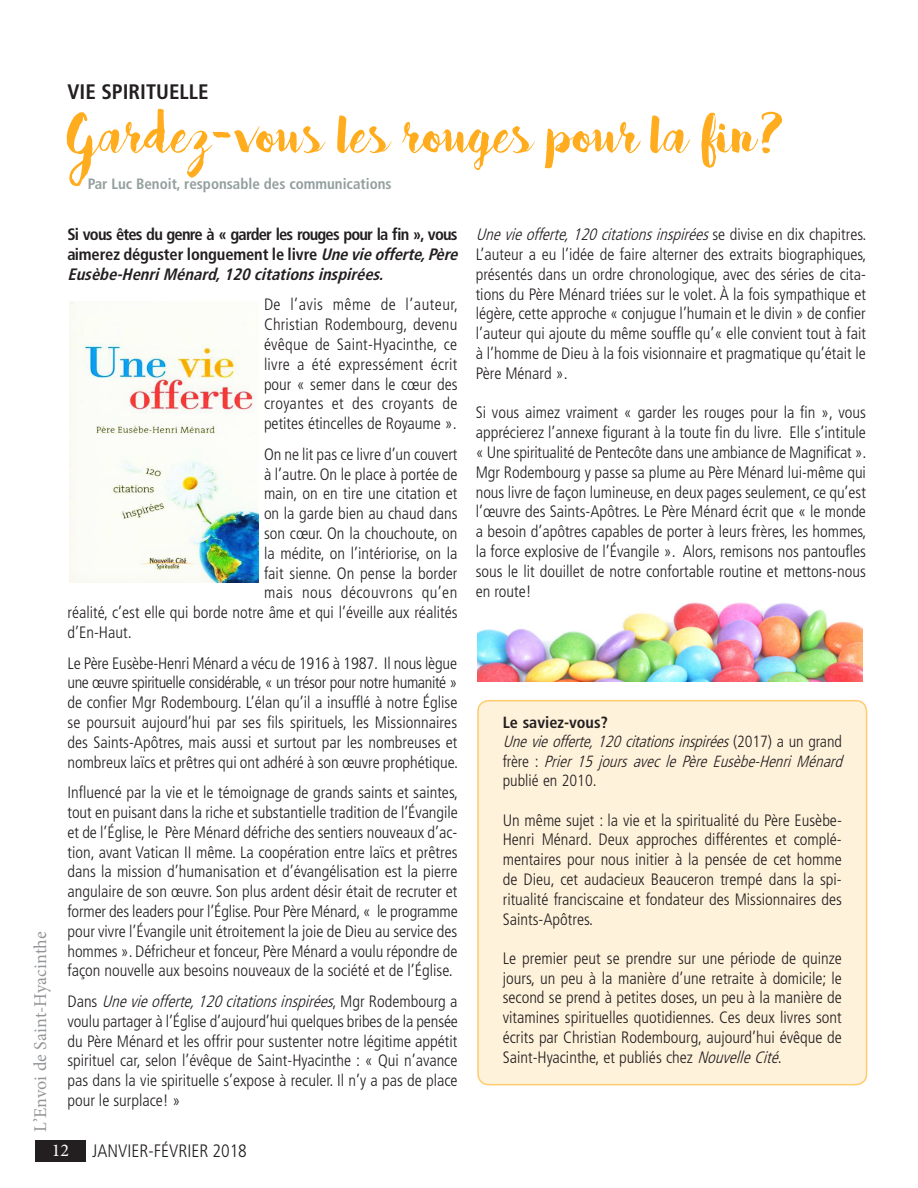
<style>
.page{position:relative;width:918px;height:1188px;background:#fff}
.page>*{position:absolute;margin:0;border:0;box-sizing:border-box;transform-origin:0 0}
.Style_de_paragraphe{font:66px "Bakery";color:#ffad1e}
.t1{font:700 condensed 21px "Frutiger LT Std";color:#231f20}
.t2{font:18px "Minion Pro";color:#939598}
.Normal_e{font:300 condensed 18px "Frutiger LT Std";color:#231f20}
.Normal_e-2{font:18px "Minion Pro";color:#fff}
.t3{font:300 condensed 16.5px/19.8px "Frutiger LT Std";color:#231f20;text-align:justify}
.t4{font:700 condensed 16.5px/19.8px "Frutiger LT Std";letter-spacing:-.05em;color:#231f20}
.t5{font:300 condensed 16.5px "Frutiger LT Std";letter-spacing:.025em;color:#231f20}
.t6{font:italic 300 condensed 16.2px/19.5px "Frutiger LT Std";color:#231f20}
.t7{font:700 condensed 16.2px "Frutiger LT Std";color:#231f20}
.t8{font:700 condensed 15px "Frutiger LT Std";color:#939f9e}
.s1{font-style:italic}
.s2{font-style:normal}
</style>
<div class="page">
<div style="left:35px;top:1140px;width:51px;height:22px;background:#231f20"></div>
<img style="left:69px;top:301px;width:189px;height:281px">
<img style="left:477px;top:602px;width:386px;height:79px">
<div style="left:478px;top:701px;width:389px;height:384px;background:#fff2db;border-radius:11px"></div>
<div style="left:477px;top:700px;width:390px;height:385px;border:2px solid #ffcb6e;border-radius:11px"></div>
<p class="t1" style="left:68px;top:79px;width:143px">VIE SPIRITUELLE</p>
<p class="t2" style="left:28px;top:1132px;width:202px;rotate:-90deg">L’Envoi de Saint-Hyacinthe</p>
<p class="Style_de_paragraphe" style="left:68px;top:91px;width:718px">Gardez-vous les rouges pour la fin?</p>
<p class="t8" style="left:88px;top:175px;width:305px">Par Luc Benoit, responsable des communications</p>
<p class="t4" style="left:68px;top:225px;width:396px">Si vous êtes du genre à « garder les rouges pour la fin », vous aimerez déguster longuement le livre <span class="s1">Unevieofferte,Père<br>Eusèbe-HenriMénard,120citationsinspirées.</span></p>
<p class="t3" style="left:264px;top:295px;width:196px">De l’avis même de l’auteur, Christian Rodembourg, devenu évêque de Saint-Hyacinthe, ce livre a été expressément écrit pour « semer dans le cœur des croyantes et des croyants de petites étincelles de Royaume ».</p>
<p class="t3" style="left:264px;top:444px;width:195px">On ne lit pas ce livre d’un couvert</p>
<p class="t3" style="left:264px;top:464px;width:195px">à l’autre. On le place à portée de</p>
<p class="t3" style="left:264px;top:484px;width:195px">main, on en tire une citation et</p>
<p class="t3" style="left:264px;top:504px;width:195px">on la garde bien au chaud dans</p>
<p class="t3" style="left:264px;top:524px;width:195px">son cœur. On la chouchoute, on</p>
<p class="t3" style="left:264px;top:543px;width:195px">la médite, on l’intériorise, on la</p>
<p class="t3" style="left:264px;top:563px;width:195px">fait sienne. On pense la border</p>
<p class="t5" style="left:264px;top:583px;width:195px">mais nous découvrons qu’en</p>
<p class="t3" style="left:68px;top:603px;width:392px">réalité, c’est elle qui borde notre âme et qui l’éveille aux réalités</p>
<p class="t3" style="left:68px;top:623px;width:66px">d’En-Haut.</p>
<p class="t3" style="left:68px;top:653px;width:392px">Le Père Eusèbe-Henri Ménard a vécu de 1916 à 1987. Il nous lègue une œuvre spirituelle considérable, « un trésor pour notre humanité » de confier Mgr Rodembourg. L’élan qu’il a insufflé à notre Église se poursuit aujourd’hui par ses fils spirituels, les Missionnaires des Saints-Apôtres, mais aussi et surtout par les nombreuses et nombreux laïcs et prêtres qui ont adhéré à son œuvre prophétique.</p>
<p class="t3" style="left:68px;top:783px;width:392px">Influencé par la vie et le témoignage de grands saints et saintes, tout en puisant dans la riche et substantielle tradition de l’Évangile et de l’Église, le Père Ménard défriche des sentiers nouveaux d’ac&shy;tion, avant Vatican II même. La coopération entre laïcs et prêtres dans la mission d’humanisation et d’évangélisation est la pierre angulaire de son œuvre. Son plus ardent désir était de recruter et former des leaders pour l’Église. Pour Père Ménard, « le programme pour vivre l’Évangile unit étroitement la joie de Dieu au service des hommes ». Défricheur et fonceur, Père Ménard a voulu répondre de façon nouvelle aux besoins nouveaux de la société et de l’Église.</p>
<p class="t3" style="left:68px;top:992px;width:392px">D a n s <span class="s1">Unevieofferte,120citationsinspirées</span>, M g r R o d e m b o u r g a voulu partager à l’Église d’aujourd’hui quelques bribes de la pensée du Père Ménard et les offrir pour sustenter notre légitime appétit spirituel car, selon l’évêque de Saint-Hyacinthe : « Qui n’avance pas dans la vie spirituelle s’expose à reculer. Il n’y a pas de place pour le surplace! »</p>
<p class="t3" style="left:476px;top:225px;width:392px"><span class="s1">Unevieofferte,120citationsinspirées</span>s e d i v i s e e n d i x c h a p i t r e s .<br>L’auteur a eu l’idée de faire alterner des extraits biographiques, présentés dans un ordre chronologique, avec des séries de cita&shy;tions du Père Ménard triées sur le volet. À la fois sympathique et légère, cette approche « conjugue l’humain et le divin » de confier l’auteur qui ajoute du même souffle qu’« elle convient tout à fait à l’homme de Dieu à la fois visionnaire et pragmatique qu’était le Père Ménard ».</p>
<p class="t3" style="left:476px;top:403px;width:392px">Si vous aimez vraiment « garder les rouges pour la fin », vous apprécierez l’annexe figurant à la toute fin du livre. Elle s’intitule « Une spiritualité de Pentecôte dans une ambiance de Magnificat ».<br>Mgr Rodembourg y passe sa plume au Père Ménard lui-même qui nous livre de façon lumineuse, en deux pages seulement, ce qu’est l’œuvre des Saints-Apôtres. Le Père Ménard écrit que « le monde a besoin d’apôtres capables de porter à leurs frères, les hommes, la force explosive de l’Évangile ». Alors, remisons nos pantoufles sous le lit douillet de notre confortable routine et mettons-nous en route!</p>
<p class="t7" style="left:503px;top:713px;width:107px">Le saviez-vous?</p>
<p class="t6" style="left:503px;top:732px;width:346px">Unevieofferte,120citationsinspirées<span class="s2">( 2 0 1 7 ) a u n g r a n d f r è r e :</span> Prier 15 jours avec le Père Eusèbe-Henri Ménard <span class="s2">publié en 2010.</span></p>
<p class="t3" style="left:503px;top:810px;width:341px">Un même sujet : la vie et la spiritualité du Père Eusèbe-Henri Ménard. Deux approches différentes et complé&shy;mentaires pour nous initier à la pensée de cet homme de Dieu, cet audacieux Beauceron trempé dans la spi&shy;ritualité franciscaine et fondateur des Missionnaires des Saints-Apôtres.</p>
<p class="t3" style="left:503px;top:948px;width:341px">Le premier peut se prendre sur une période de quinze jours, un peu à la manière d’une retraite à domicile; le second se prend à petites doses, un peu à la manière de vitamines spirituelles quotidiennes. Ces deux livres sont écrits par Christian Rodembourg, aujourd’hui évêque de Saint-Hyacinthe, et publiés chez <span class="s1">NouvelleCité</span>.</p>
<p class="Normal_e-2" style="left:52px;top:1138px;width:19px">12</p>
<p class="Normal_e" style="left:92px;top:1141px;width:156px">JANVIER-FÉVRIER 2018</p>
</div>
